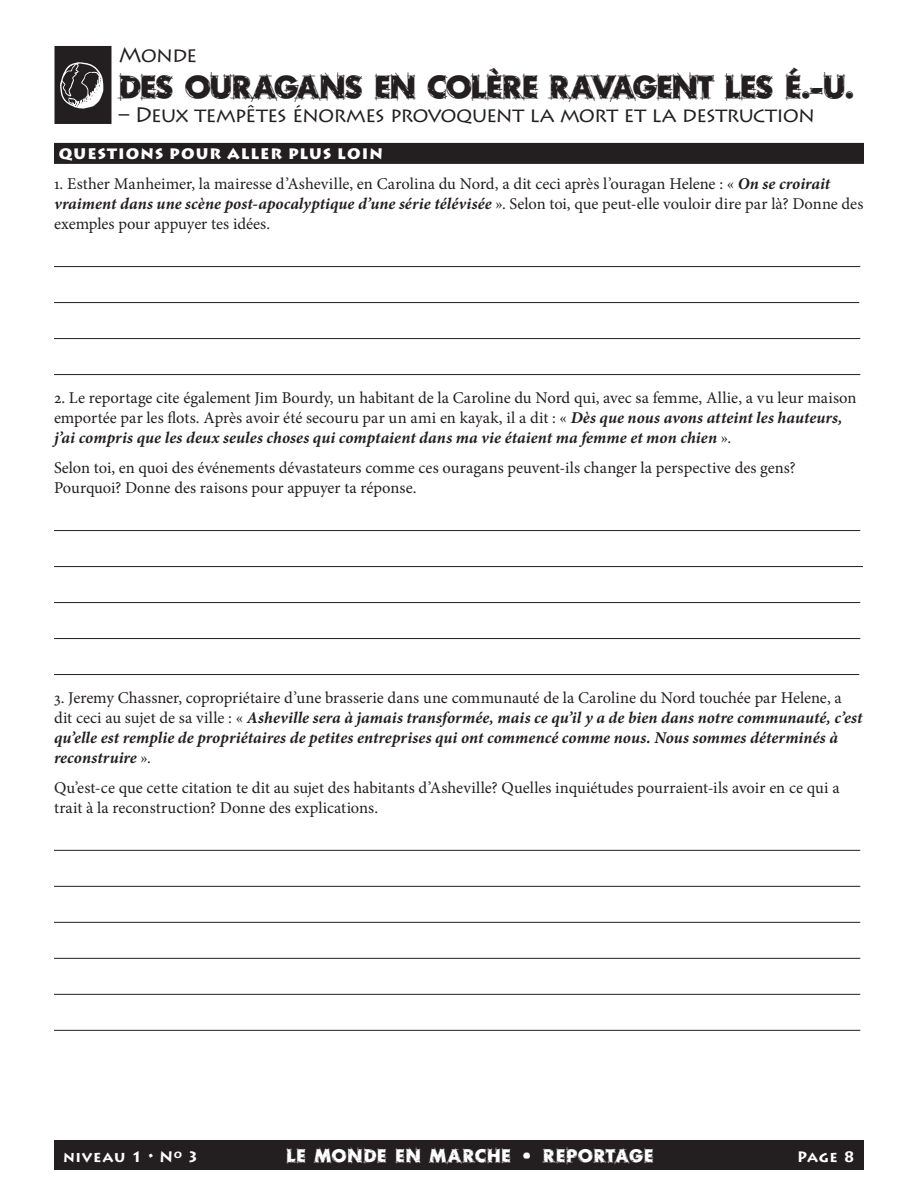
<style>
.page{position:relative;width:918px;height:1188px;background:#fff}
.page>*{position:absolute;margin:0;border:0;box-sizing:border-box;transform-origin:0 0}
.Headline_w_header_and_small_headline{font:31.5px "Rough Draft";letter-spacing:-.02em;color:#231f20}
.Headline_w_header_and_small_headline-2{font:21px "Lithos Pro";letter-spacing:-.045em;color:#231f20}
.t1{font:18px "Rough Draft";letter-spacing:.055em;color:#fff}
.Text_basic{font:16.5px/19.8px "Minion Pro";color:#231f20}
.Text_basic-2{font:italic 700 16.5px/19.8px "Minion Pro";letter-spacing:.005em;color:#231f20}
.Subheader_black_bar{font:900 15px "Lithos Pro";letter-spacing:.07em;color:#fff}
.t2{font:700 15px "Lithos Pro";letter-spacing:.045em;color:#fff}
.s1{font-weight:700;font-style:italic}
.s2{font-weight:400;font-style:normal}
.s3{font-size:18px}
</style>
<div class="page">
<div style="left:54px;top:1140px;width:810px;height:30px;background:#231f20"></div>
<div style="left:54px;top:143px;width:810px;height:21px;background:#231f20"></div>
<hr style="left:54px;top:266px;width:806px;height:1px;background:#231f20">
<hr style="left:54px;top:302px;width:805px;height:1px;background:#231f20">
<hr style="left:54px;top:338px;width:806px;height:1px;background:#231f20">
<hr style="left:54px;top:374px;width:806px;height:1px;background:#231f20">
<hr style="left:54px;top:530px;width:806px;height:1px;background:#231f20">
<hr style="left:54px;top:566px;width:809px;height:1px;background:#231f20">
<hr style="left:54px;top:602px;width:806px;height:1px;background:#231f20">
<hr style="left:54px;top:638px;width:806px;height:1px;background:#231f20">
<hr style="left:54px;top:674px;width:805px;height:1px;background:#231f20">
<hr style="left:54px;top:850px;width:806px;height:1px;background:#231f20">
<hr style="left:54px;top:886px;width:806px;height:1px;background:#231f20">
<hr style="left:54px;top:922px;width:806px;height:1px;background:#231f20">
<hr style="left:54px;top:958px;width:806px;height:1px;background:#231f20">
<hr style="left:54px;top:994px;width:806px;height:1px;background:#231f20">
<hr style="left:54px;top:1030px;width:806px;height:1px;background:#231f20">
<div style="left:54px;top:46px;width:57px;height:78px;background:#231f20"></div>
<svg style="left:60px;top:62px;width:43px;height:47px"></svg>
<p class="Headline_w_header_and_small_headline-2" style="left:119px;top:43px;width:80px">Monde</p>
<p class="Headline_w_header_and_small_headline" style="left:119px;top:67px;width:738px">DES OURAGANS EN COLÈRE RAVAGENT LES É.-U.</p>
<p class="Headline_w_header_and_small_headline-2" style="left:119px;top:103px;width:698px">– Deux tempêtes énormes provoquent la mort et la destruction</p>
<p class="Subheader_black_bar" style="left:59px;top:145px;width:325px">QUESTIONS POUR ALLER PLUS LOIN</p>
<p class="Text_basic" style="left:54px;top:174px;width:811px">1. Esther Manheimer, la mairesse d’Asheville, en Carolina du Nord, a dit ceci après l’ouragan Helene : « <span class="s1">On se croirait vraiment dans une scène post-apocalyptique d’une série télévisée</span> ». Selon toi, que peut-elle vouloir dire par là? Donne des exemples pour appuyer tes idées.</p>
<p class="Text_basic" style="left:54px;top:388px;width:804px">2. Le reportage cite également Jim Bourdy, un habitant de la Caroline du Nord qui, avec sa femme, Allie, a vu leur maison emportée par les flots. Après avoir été secouru par un ami en kayak, il a dit : « <span class="s1">Dès que nous avons atteint les hauteurs, j’ai compris que les deux seules choses qui comptaient dans ma vie étaient ma femme et mon chien</span> ».</p>
<p class="Text_basic" style="left:54px;top:458px;width:743px">Selon toi, en quoi des événements dévastateurs comme ces ouragans peuvent-ils changer la perspective des gens?<br>Pourquoi? Donne des raisons pour appuyer ta réponse.</p>
<p class="Text_basic-2" style="left:54px;top:688px;width:810px"><span class="s2">3. Jeremy Chassner, copropriétaire d’une brasserie dans une communauté de la Caroline du Nord touchée par Helene, a dit ceci au sujet de sa ville : «</span> Asheville sera à jamais transformée, mais ce qu’il y a de bien dans notre communauté, c’est qu’elle est remplie de propriétaires de petites entreprises qui ont commencé comme nous. Nous sommes déterminés à reconstruire <span class="s2">».</span></p>
<p class="Text_basic" style="left:54px;top:778px;width:787px">Qu’est-ce que cette citation te dit au sujet des habitants d’Asheville? Quelles inquiétudes pourraient-ils avoir en ce qui a trait à la reconstruction? Donne des explications.</p>
<p class="t2" style="left:63px;top:1148px;width:138px">niveau 1 <span class="s3">•</span> N<sup>o</sup> 3</p>
<p class="t1" style="left:286px;top:1144px;width:368px">LE MONDE EN MARCHE • REPORTAGE</p>
<p class="t2" style="left:797px;top:1148px;width:59px">Page 8</p>
</div>
